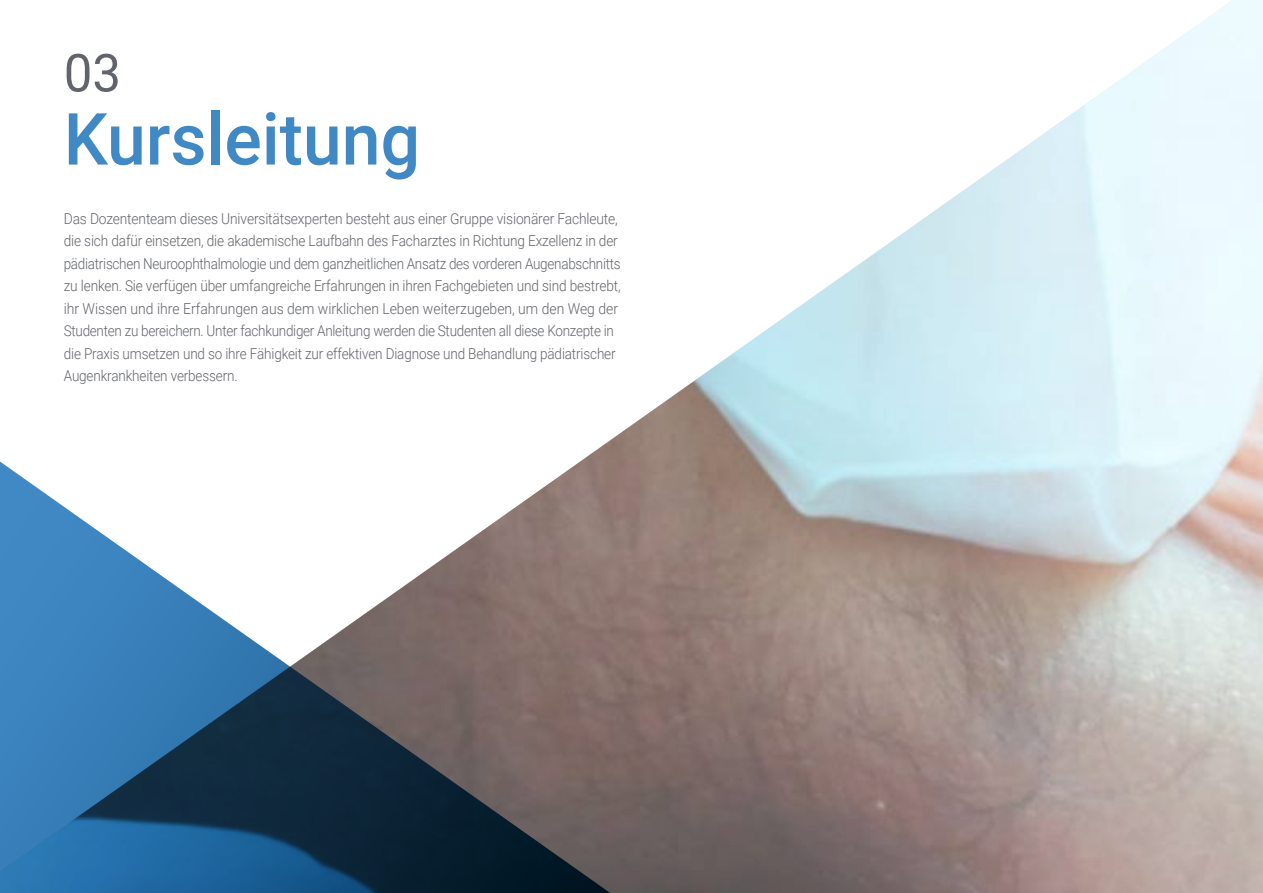
<style>
.page{position:relative;width:1263px;height:893px;background:#fff}
.page>*{position:absolute;margin:0;border:0;box-sizing:border-box;transform-origin:0 0}
.t1{font:500 72px "Roboto";color:#4089c5}
.t2{font:52.5px "Roboto";color:#61646a}
.t3{font:300 15px/22.5px "Roboto";letter-spacing:-.01em;color:#61646a;scale:.92 1}
</style>
<div class="page">
<img style="left:602px;top:0;width:661px;height:893px">
<svg style="left:0;top:446px;width:640px;height:447px"></svg>
<h2 class="t2" style="left:64px;top:36px;width:59px">03</h2>
<h1 class="t1" style="left:64px;top:89px;width:358px">Kursleitung</h1>
<p class="t3" style="left:64px;top:207px;width:607px">Das Dozententeam dieses Universitätsexperten besteht aus einer Gruppe visionärer Fachleute, die sich dafür einsetzen, die akademische Laufbahn des Facharztes in Richtung Exzellenz in der pädiatrischen Neuroophthalmologie und dem ganzheitlichen Ansatz des vorderen Augenabschnitts zu lenken. Sie verfügen über umfangreiche Erfahrungen in ihren Fachgebieten und sind bestrebt, ihr Wissen und ihre Erfahrungen aus dem wirklichen Leben weiterzugeben, um den Weg der Studenten zu bereichern. Unter fachkundiger Anleitung werden die Studenten all diese Konzepte in die Praxis umsetzen und so ihre Fähigkeit zur effektiven Diagnose und Behandlung pädiatrischer Augenkrankheiten verbessern.</p>
</div>
